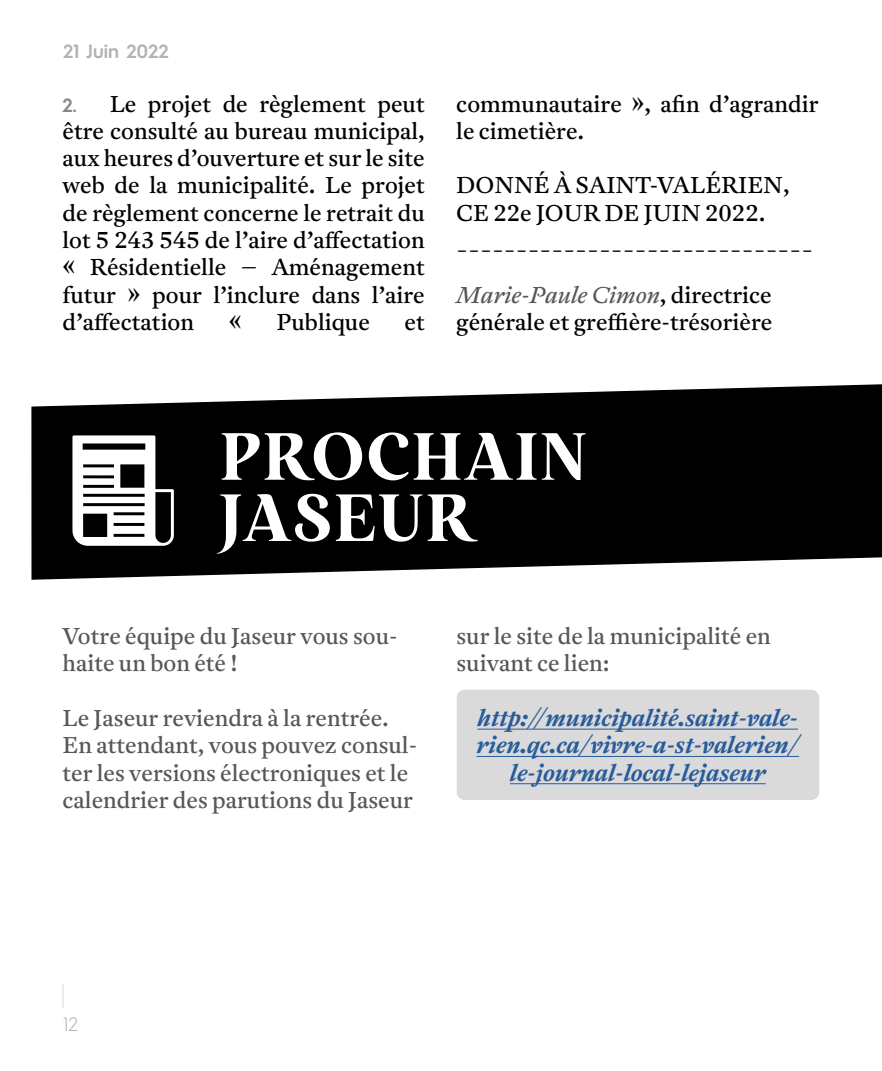
<style>
.page{position:relative;width:882px;height:1071px;background:#fff}
.page>*{position:absolute;margin:0;border:0;box-sizing:border-box;transform-origin:0 0}
.t1{font:700 66.5px/61.2px "Restora Neue";letter-spacing:.05em;color:#fff}
.t2{font:22.75px/27.3px "Antwerp";color:#000}
.t3{font:22.75px/27.3px "Antwerp";color:#575756}
.t4{font:italic 700 22.75px/27.3px "Antwerp";color:#275b9b;text-align:center}
.t5{font:600 19.25px "Hurme Geometric Sans 1";color:#b3b2b2}
.t6{font:300 19.25px "Hurme Geometric Sans 1";color:#b3b2b2}
.s1{font-family:"Hurme Geometric Sans 1";font-weight:600;font-size:19.25px;color:#878787}
.s2{font-style:italic;color:#575756}
</style>
<div class="page">
<svg style="left:63px;top:984px;width:1px;height:24px"></svg>
<svg style="left:31px;top:384px;width:851px;height:196px;background:#202020"></svg>
<svg style="left:72px;top:435px;width:102px;height:111px"></svg>
<div style="left:457px;top:690px;width:362px;height:110px;background:#dadada;border-radius:8px"></div>
<hr style="left:478px;top:729px;width:320px;height:1px;background:#275b9b">
<hr style="left:476px;top:756px;width:323px;height:1px;background:#275b9b">
<hr style="left:510px;top:783px;width:256px;height:1px;background:#275b9b">
<p class="t5" style="left:63px;top:38px;width:107px">21 Juin 2022</p>
<p class="t2" style="left:63px;top:90px;width:364px;text-align:justify"><span class="s1">2.</span> Le projet de règlement peut être consulté au bureau municipal, aux heures d’ouverture et sur le site web de la municipalité. Le projet de règlement concerne le retrait du lot 5 243 545 de l’aire d’affectation « Résidentielle – Aménagement futur » pour l’inclure dans l’aire d’affectation</p>
<p class="t2" style="left:229px;top:308px;width:15px">«</p>
<p class="t2" style="left:276px;top:308px;width:95px">Publique</p>
<p class="t2" style="left:405px;top:308px;width:22px">et</p>
<p class="t2" style="left:456px;top:90px;width:364px">communautaire », afin d’agrandir le cimetière.</p>
<p class="t2" style="left:456px;top:172px;width:358px">DONNÉ À SAINT-VALÉRIEN,<br>CE 22e JOUR DE JUIN 2022. ______________________________</p>
<p class="t2" style="left:456px;top:281px;width:318px"><span class="s2">Marie-Paule Cimon</span>, directrice générale et greffière-trésorière</p>
<h1 class="t1" style="left:220px;top:425px;width:367px">PROCHAIN<br>JASEUR</h1>
<p class="t3" style="left:63px;top:623px;width:337px">Votre équipe du Jaseur vous sou&shy;haite un bon été !</p>
<p class="t3" style="left:63px;top:705px;width:356px">Le Jaseur reviendra à la rentrée.<br>En attendant, vous pouvez consul&shy;ter les versions électroniques et le calendrier des parutions du Jaseur</p>
<p class="t3" style="left:457px;top:623px;width:316px">sur le site de la municipalité en suivant ce lien:</p>
<p class="t4" style="left:476px;top:705px;width:324px">http://municipalité.saint-vale&shy;rien.qc.ca/vivre-a-st-valerien/ le-journal-local-lejaseur</p>
<p class="t6" style="left:63px;top:1012px;width:16px">12</p>
</div>
